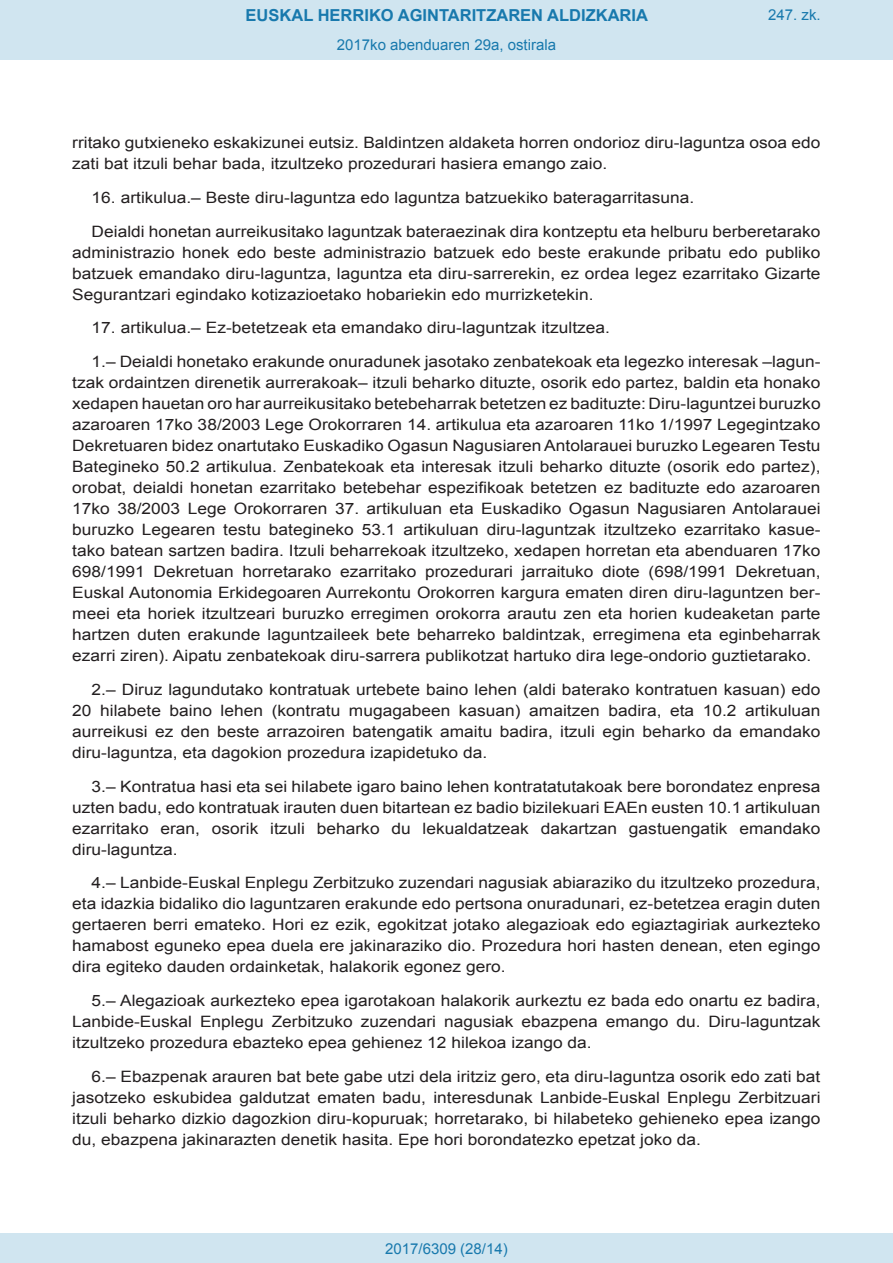
<style>
.page{position:relative;width:893px;height:1263px;background:#fff}
.page>*{position:absolute;margin:0;border:0;box-sizing:border-box;transform-origin:0 0}
.t1{font:700 16.5px "Arial";color:#1879ad}
.BOPVDetalle{font:15.6px/21px "Arial";color:#231f20;text-align:justify;scale:1.11 1}
.Paginacion_Centro{font:15px "Arial";color:#1879ad}
</style>
<div class="page">
<div style="left:0;top:0;width:893px;height:60px;background:#d0e5f0"></div>
<div style="left:0;top:1233px;width:893px;height:30px;background:#d0e5f0"></div>
<p class="t1" style="left:246px;top:4px;width:404px">EUSKAL HERRIKO AGINTARITZAREN ALDIZKARIA</p>
<p class="Paginacion_Centro" style="left:337px;top:35px;width:221px">2017ko abenduaren 29a, ostirala</p>
<p class="Paginacion_Centro" style="left:768px;top:5px;width:54px">247. zk.</p>
<p class="BOPVDetalle" style="left:72px;top:132px;width:676px">rritako gutxieneko eskakizunei eutsiz. Baldintzen aldaketa horren ondorioz diru-laguntza osoa edo zati bat itzuli behar bada, itzultzeko prozedurari hasiera emango zaio.</p>
<p class="BOPVDetalle" style="left:92px;top:187px;width:544px">16. artikulua.– Beste diru-laguntza edo laguntza batzuekiko bateragarritasuna.</p>
<p class="BOPVDetalle" style="left:72px;top:221px;width:676px;text-indent:19px">Deialdi honetan aurreikusitako laguntzak bateraezinak dira kontzeptu eta helburu berberetarako administrazio honek edo beste administrazio batzuek edo beste erakunde pribatu edo publiko batzuek emandako diru-laguntza, laguntza eta diru-sarrerekin, ez ordea legez ezarritako Gizarte Segurantzari egindako kotizazioetako hobariekin edo murrizketekin.</p>
<p class="BOPVDetalle" style="left:92px;top:318px;width:469px">17. artikulua.– Ez-betetzeak eta emandako diru-laguntzak itzultzea.</p>
<p class="BOPVDetalle" style="left:72px;top:351px;width:676px;text-indent:19px">1.– Deialdi honetako erakunde onuradunek jasotako zenbatekoak eta legezko interesak –lagun&shy;tzak ordaintzen direnetik aurrerakoak– itzuli beharko dituzte, osorik edo partez, baldin eta honako xedapen hauetan oro har aurreikusitako betebeharrak betetzen ez badituzte: Diru-laguntzei buruzko azaroaren 17ko 38/2003 Lege Orokorraren 14. artikulua eta azaroaren 11ko 1/1997 Legegintzako Dekretuaren bidez onartutako Euskadiko Ogasun Nagusiaren Antolarauei buruzko Legearen Testu Bategineko 50.2 artikulua. Zenbatekoak eta interesak itzuli beharko dituzte (osorik edo partez), orobat, deialdi honetan ezarritako betebehar espezifikoak betetzen ez badituzte edo azaroaren 17ko 38/2003 Lege Orokorraren 37. artikuluan eta Euskadiko Ogasun Nagusiaren Antolarauei buruzko Legearen testu bategineko 53.1 artikuluan diru-laguntzak itzultzeko ezarritako kasue&shy;tako batean sartzen badira. Itzuli beharrekoak itzultzeko, xedapen horretan eta abenduaren 17ko 698/1991 Dekretuan horretarako ezarritako prozedurari jarraituko diote (698/1991 Dekretuan, Euskal Autonomia Erkidegoaren Aurrekontu Orokorren kargura ematen diren diru-laguntzen ber&shy;meei eta horiek itzultzeari buruzko erregimen orokorra arautu zen eta horien kudeaketan parte hartzen duten erakunde laguntzaileek bete beharreko baldintzak, erregimena eta eginbeharrak ezarri ziren). Aipatu zenbatekoak diru-sarrera publikotzat hartuko dira lege-ondorio guztietarako.</p>
<p class="BOPVDetalle" style="left:72px;top:679px;width:676px;text-indent:19px">2.– Diruz lagundutako kontratuak urtebete baino lehen (aldi baterako kontratuen kasuan) edo 20 hilabete baino lehen (kontratu mugagabeen kasuan) amaitzen badira, eta 10.2 artikuluan aurreikusi ez den beste arrazoiren batengatik amaitu badira, itzuli egin beharko da emandako diru-laguntza, eta dagokion prozedura izapidetuko da.</p>
<p class="BOPVDetalle" style="left:72px;top:776px;width:676px;text-indent:19px">3.– Kontratua hasi eta sei hilabete igaro baino lehen kontratatutakoak bere borondatez enpresa uzten badu, edo kontratuak irauten duen bitartean ez badio bizilekuari EAEn eusten 10.1 artikuluan ezarritako eran, osorik itzuli beharko du lekualdatzeak dakartzan gastuengatik emandako diru-laguntza.</p>
<p class="BOPVDetalle" style="left:72px;top:873px;width:676px;text-indent:19px">4.– Lanbide-Euskal Enplegu Zerbitzuko zuzendari nagusiak abiaraziko du itzultzeko prozedura, eta idazkia bidaliko dio laguntzaren erakunde edo pertsona onuradunari, ez-betetzea eragin duten gertaeren berri emateko. Hori ez ezik, egokitzat jotako alegazioak edo egiaztagiriak aurkezteko hamabost eguneko epea duela ere jakinaraziko dio. Prozedura hori hasten denean, eten egingo dira egiteko dauden ordainketak, halakorik egonez gero.</p>
<p class="BOPVDetalle" style="left:72px;top:990px;width:676px;text-indent:19px">5.– Alegazioak aurkezteko epea igarotakoan halakorik aurkeztu ez bada edo onartu ez badira, Lanbide-Euskal Enplegu Zerbitzuko zuzendari nagusiak ebazpena emango du. Diru-laguntzak itzultzeko prozedura ebazteko epea gehienez 12 hilekoa izango da.</p>
<p class="BOPVDetalle" style="left:72px;top:1066px;width:676px;text-indent:19px">6.– Ebazpenak arauren bat bete gabe utzi dela iritziz gero, eta diru-laguntza osorik edo zati bat jasotzeko eskubidea galdutzat ematen badu, interesdunak Lanbide-Euskal Enplegu Zerbitzuari itzuli beharko dizkio dagozkion diru-kopuruak; horretarako, bi hilabeteko gehieneko epea izango du, ebazpena jakinarazten denetik hasita. Epe hori borondatezko epetzat joko da.</p>
<p class="Paginacion_Centro" style="left:385px;top:1238px;width:124px">2017/6309 (28/14)</p>
</div>
